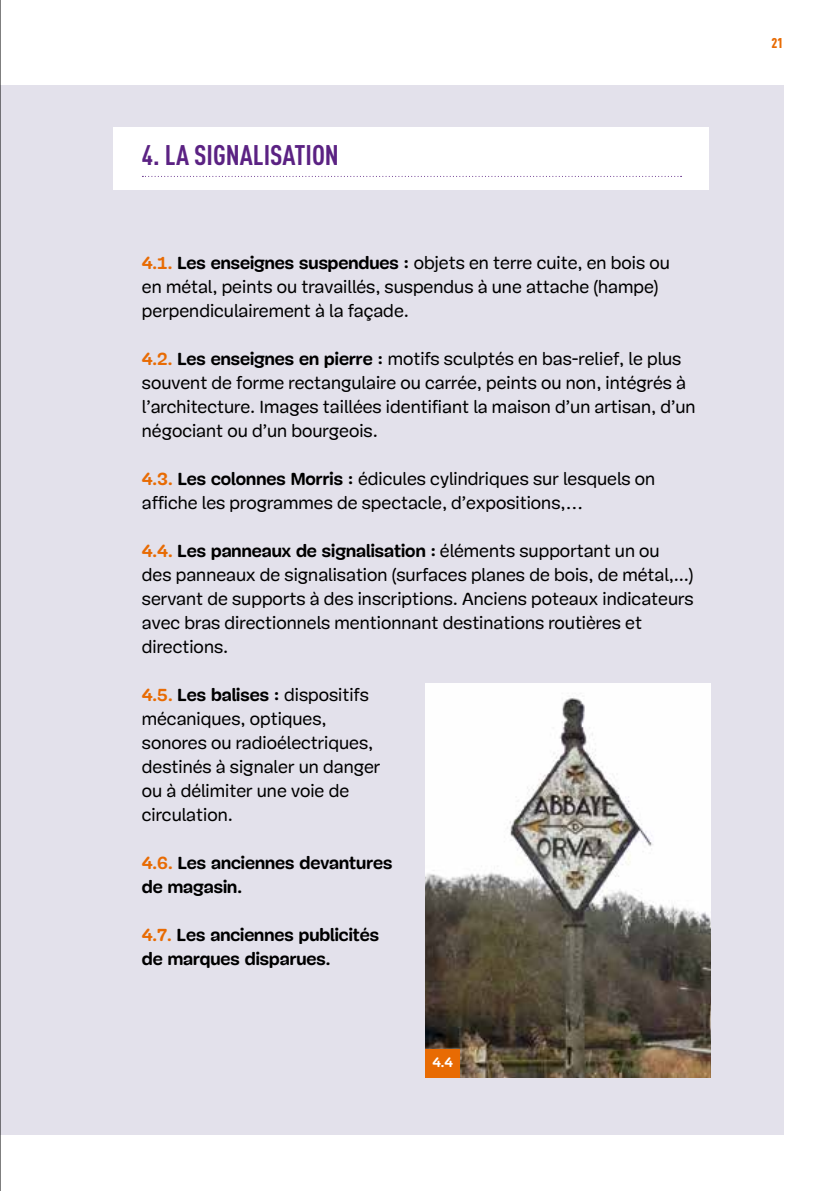
<style>
.page{position:relative;width:840px;height:1191px;background:#fff}
.page>*{position:absolute;margin:0;border:0;box-sizing:border-box;transform-origin:0 0}
.t1{font:700 28px "DIN Cond";color:#5b2283}
.t2{font:18px/24px "Mija";color:#000}
.t3{font:700 18px/24px "Mija";color:#000}
.t4{font:700 14px "Mija";color:#fff}
.t5{font:900 14px "DIN Cond";color:#e86b03}
.s1{font-weight:700;color:#e86b03}
.s2{font-weight:700}
.s3{color:#e86b03}
</style>
<div class="page">
<div style="left:0;top:85px;width:782px;height:1049px;background:#e3e1eb"></div>
<hr style="left:0;top:0;width:1px;height:1191px;background:#000">
<div style="left:113px;top:128px;width:596px;height:62px;background:#fff"></div>
<svg style="left:142px;top:176px;width:539px;height:1px"></svg>
<img style="left:425px;top:683px;width:284px;height:394px">
<div style="left:425px;top:1049px;width:34px;height:28px;background:#e86b03"></div>
<h1 class="t1" style="left:142px;top:137px;width:198px">4. LA SIGNALISATION</h1>
<p class="t2" style="left:142px;top:251px;width:529px"><span class="s1">4.1.</span> <span class="s2">Les enseignes suspendues :</span> objets en terre cuite, en bois ou en métal, peints ou travaillés, suspendus à une attache (hampe) perpendiculairement à la façade.</p>
<p class="t2" style="left:142px;top:347px;width:555px"><span class="s1">4.2.</span> <span class="s2">Les enseignes en pierre :</span> motifs sculptés en bas-relief, le plus souvent de forme rectangulaire ou carrée, peints ou non, intégrés à l’architecture. Images taillées identifiant la maison d’un artisan, d’un négociant ou d’un bourgeois.</p>
<p class="t2" style="left:142px;top:467px;width:514px"><span class="s1">4.3.</span> <span class="s2">Les colonnes Morris :</span> édicules cylindriques sur lesquels on affiche les programmes de spectacle, d’expositions,…</p>
<p class="t2" style="left:142px;top:539px;width:553px"><span class="s1">4.4.</span> <span class="s2">Les panneaux de signalisation :</span> éléments supportant un ou des panneaux de signalisation (surfaces planes de bois, de métal,...) servant de supports à des inscriptions. Anciens poteaux indicateurs avec bras directionnels mentionnant destinations routières et directions.</p>
<p class="t2" style="left:142px;top:683px;width:240px"><span class="s1">4.5.</span> <span class="s2">Les balises :</span> dispositifs mécaniques, optiques, sonores ou radioélectriques, destinés à signaler un danger ou à délimiter une voie de circulation.</p>
<p class="t3" style="left:142px;top:851px;width:252px"><span class="s3">4.6.</span> Les anciennes devantures de magasin.</p>
<p class="t3" style="left:142px;top:923px;width:238px"><span class="s3">4.7.</span> Les anciennes publicités de marques disparues.</p>
<p class="t4" style="left:432px;top:1054px;width:22px">4.4</p>
<p class="t5" style="left:770px;top:34px;width:13px">21</p>
</div>
